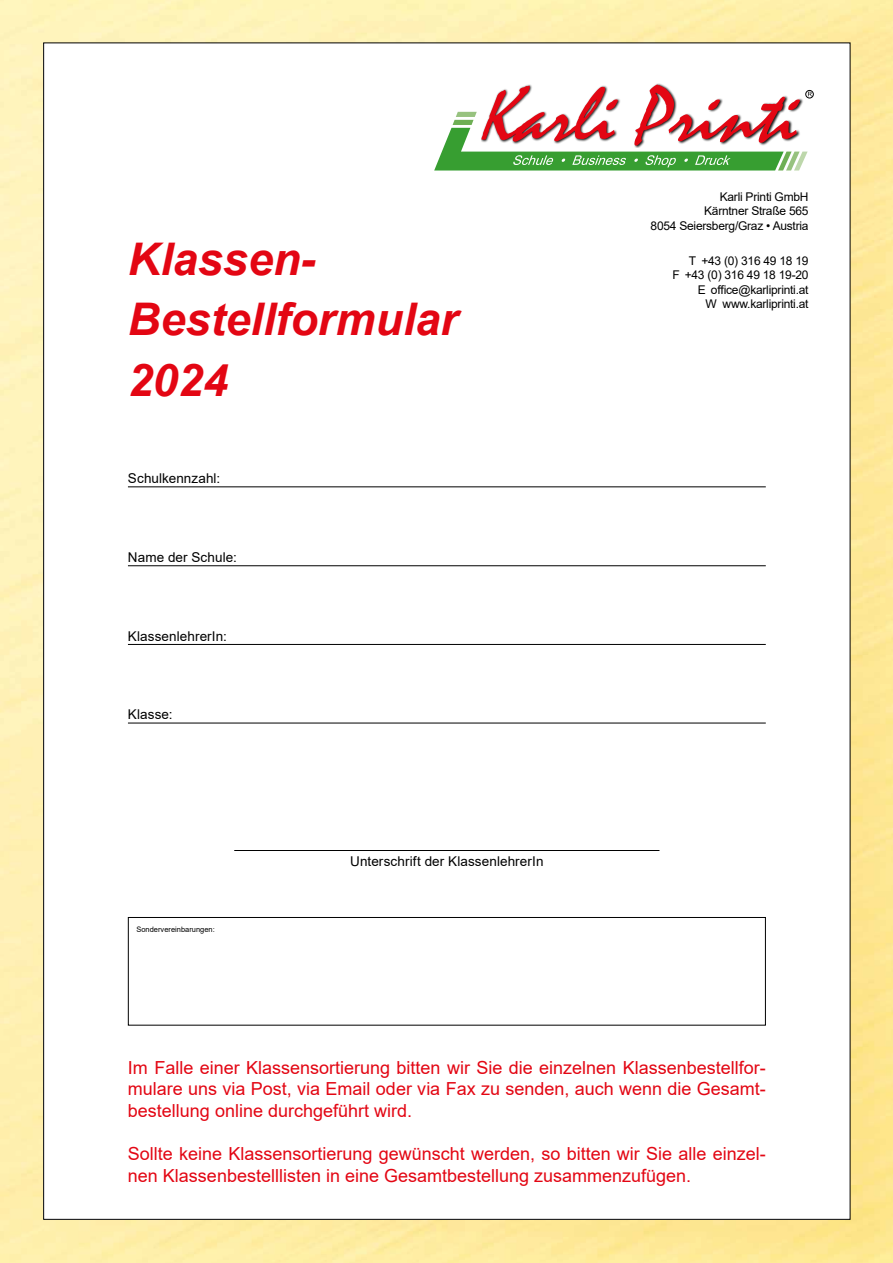
<style>
.page{position:relative;width:893px;height:1263px;background:#fff}
.page>*{position:absolute;margin:0;border:0;box-sizing:border-box;transform-origin:0 0}
.t1{font:italic 700 45px/60.3px "Arial";color:#e30613}
.t2{font:18px/21.6px "Arial";color:#e30613;text-align:justify}
.t3{font:13.5px "Arial";letter-spacing:.005em;color:#000}
.t4{font:12px/14.4px "Arial";letter-spacing:-.02em;color:#000;text-align:right}
.t5{font:7.5px "Arial";color:#000}
</style>
<div class="page">
<img style="left:0;top:0;width:893px;height:1263px">
<div style="left:44px;top:43px;width:806px;height:1176px;background:#fff"></div>
<hr style="left:234px;top:850px;width:425px;height:1px;background:#000">
<hr style="left:128px;top:486px;width:638px;height:1px;background:#000">
<hr style="left:128px;top:565px;width:638px;height:1px;background:#000">
<hr style="left:128px;top:644px;width:638px;height:1px;background:#000">
<hr style="left:128px;top:723px;width:638px;height:1px;background:#000">
<div style="left:128px;top:917px;width:638px;height:108px;border:1px solid #000"></div>
<div style="left:805px;top:90px;width:8px;height:8px;border:1px solid #000;border-radius:50%"></div>
<svg style="left:434px;top:85px;width:378px;height:86px"></svg>
<h1 class="t1" style="left:128px;top:231px;width:332px">Klassen-<br>Bestellformular<br>2024</h1>
<p class="t3" style="left:128px;top:469px;width:94px">Schulkennzahl:</p>
<p class="t3" style="left:128px;top:548px;width:110px">Name der Schule:</p>
<p class="t3" style="left:128px;top:627px;width:100px">KlassenlehrerIn:</p>
<p class="t3" style="left:128px;top:705px;width:46px">Klasse:</p>
<p class="t5" style="left:136px;top:925px;width:80px">Sondervereinbarungen:</p>
<p class="t3" style="left:350px;top:852px;width:195px">Unterschrift der KlassenlehrerIn</p>
<p class="t4" style="left:651px;top:189px;width:159px">Karli Printi GmbH<br>Kärntner Straße 565<br>8054 Seiersberg/Graz • Austria</p>
<p class="t4" style="left:672px;top:253px;width:138px">T +43 (0) 316 49 18 19<br>F +43 (0) 316 49 18 19-20<br>E office@karliprinti.at<br>W www.karliprinti.at</p>
<p class="t2" style="left:128px;top:1056px;width:639px">Im Falle einer Klassensortierung bitten wir Sie die einzelnen Klassenbestellfor&shy;mulare uns via Post, via Email oder via Fax zu senden, auch wenn die Gesamt&shy;bestellung online durchgeführt wird.</p>
<p class="t2" style="left:128px;top:1143px;width:639px">Sollte keine Klassensortierung gewünscht werden, so bitten wir Sie alle einzel&shy;nen Klassenbestelllisten in eine Gesamtbestellung zusammenzufügen.</p>
</div>
